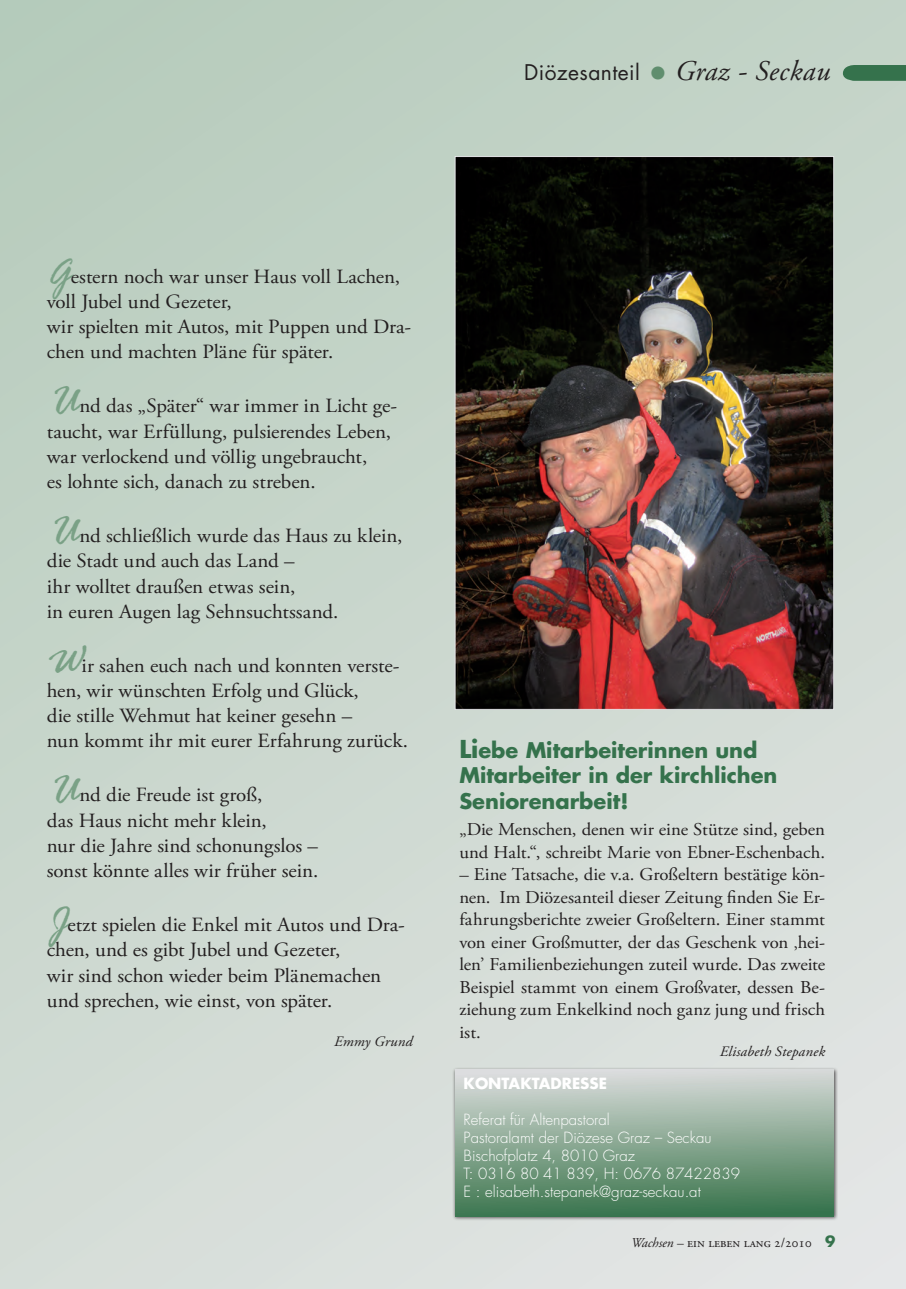
<style>
.page{position:relative;width:906px;height:1289px;background:#fff}
.page>*{position:absolute;margin:0;border:0;box-sizing:border-box;transform-origin:0 0}
.Üs_02{font:700 21px/25.2px "Futura Std";color:#35724c}
.t1{font:21px "Futura Std";letter-spacing:.02em;color:#231f20}
.Grundschrift{font:20.1px/25.2px "Adobe Garamond Pro";color:#231f20;scale:1.04 1}
.Grundschrift-2{font:18px/22.5px "Adobe Garamond Pro";color:#231f20;scale:1.04 1}
.Default{font:300 15px "Futura Std";color:#fff}
.Default-2{font:700 15px "Futura Std";color:#fff}
.t2{font:700 15px "Futura Std";color:#35724c}
.Grundschrift-3{font:italic 14.4px "Adobe Garamond Pro";letter-spacing:.01em;color:#231f20;scale:1.04 1}
.t3{font:13.5px "Adobe Garamond Pro";color:#231f20}
.s1{font-size:34.5px;color:#608e6e}
.s2{font-family:"Adobe Garamond Pro";font-style:italic;font-size:28.5px}
.s3{font-family:"Rage";font-style:italic;font-size:43.2px;color:#7aa186}
.s4{font-size:24px}
.s5{font-style:italic}
</style>
<div class="page">
<div style="left:0;top:0;width:906px;height:1288px;background:linear-gradient(to bottom,#b8ccbd,#dce1de)"></div>
<svg style="left:842px;top:65px;width:64px;height:16px"></svg>
<img style="left:457px;top:158px;width:375px;height:549px">
<div style="left:452px;top:1067px;width:386px;height:153px;background:#231f20;opacity:.75"></div>
<div style="left:455px;top:1069px;width:378px;height:147px;background:linear-gradient(to bottom,#dcdedd,#38744b)"></div>
<p class="t1" style="left:524px;top:59px;width:307px">Diözesanteil <span class="s1">•</span> <span class="s2">Graz - Seckau</span></p>
<p class="Grundschrift" style="left:47px;top:264px;width:341px"><span class="s3">G</span>estern noch war unser Haus voll Lachen,</p>
<p class="Grundschrift" style="left:47px;top:290px;width:179px">voll Jubel und Gezeter,</p>
<p class="Grundschrift" style="left:47px;top:315px;width:352px">wir spielten mit Autos, mit Puppen und Dra&shy;chen und machten Pläne für später.</p>
<p class="Grundschrift" style="left:47px;top:394px;width:338px"><span class="s3">U</span>nd das „Später“ war immer in Licht ge&shy;taucht, war Erfüllung, pulsierendes Leben,</p>
<p class="Grundschrift" style="left:47px;top:444px;width:310px">war verlockend und völlig ungebraucht,</p>
<p class="Grundschrift" style="left:47px;top:470px;width:260px">es lohnte sich, danach zu streben.</p>
<p class="Grundschrift" style="left:47px;top:524px;width:343px"><span class="s3">U</span>nd schließlich wurde das Haus zu klein,</p>
<p class="Grundschrift" style="left:47px;top:549px;width:240px">die Stadt und auch das Land –</p>
<p class="Grundschrift" style="left:47px;top:574px;width:240px">ihr wolltet draußen etwas sein,</p>
<p class="Grundschrift" style="left:47px;top:599px;width:282px">in euren Augen lag Sehnsuchtssand.</p>
<p class="Grundschrift" style="left:47px;top:653px;width:341px"><span class="s3">W</span>ir sahen euch nach und konnten verste&shy;hen, wir wünschten Erfolg und Glück,</p>
<p class="Grundschrift" style="left:47px;top:704px;width:295px">die stille Wehmut hat keiner gesehn –</p>
<p class="Grundschrift" style="left:47px;top:729px;width:349px">nun kommt ihr mit eurer Erfahrung zurück.</p>
<p class="Grundschrift" style="left:47px;top:783px;width:209px"><span class="s3">U</span>nd die Freude ist groß,</p>
<p class="Grundschrift" style="left:47px;top:808px;width:213px">das Haus nicht mehr klein,</p>
<p class="Grundschrift" style="left:47px;top:833px;width:262px">nur die Jahre sind schonungslos –</p>
<p class="Grundschrift" style="left:47px;top:858px;width:263px">sonst könnte alles wir früher sein.</p>
<p class="Grundschrift" style="left:47px;top:912px;width:346px"><span class="s3">J</span>etzt spielen die Enkel mit Autos und Dra&shy;chen, und es gibt Jubel und Gezeter,</p>
<p class="Grundschrift" style="left:47px;top:963px;width:323px">wir sind schon wieder beim Plänemachen</p>
<p class="Grundschrift" style="left:47px;top:988px;width:276px">und sprechen, wie einst, von später.</p>
<p class="Grundschrift-3" style="left:334px;top:1033px;width:77px">Emmy Grund</p>
<p class="Üs_02" style="left:459px;top:737px;width:319px"><span class="s4">Li</span>ebe Mitarbeiterinnen und<br>Mitarbeiter in der kirchlichen<br>Seniorenarbeit!</p>
<p class="Grundschrift-2" style="left:459px;top:819px;width:353px">„Die Menschen, denen wir eine Stütze sind, geben und Halt.“, schreibt Marie von Ebner-Eschenbach.</p>
<p class="Grundschrift-2" style="left:459px;top:864px;width:353px;text-align:justify">– Eine Tatsache, die v.a. Großeltern bestätige kön&shy;nen. Im Diözesanteil dieser Zeitung finden Sie Er&shy;fahrungsberichte zweier Großeltern. Einer stammt von einer Großmutter, der das Geschenk von ‚hei&shy;len’ Familienbeziehungen zuteil wurde. Das zweite Beispiel stammt von einem Großvater, dessen Be&shy;ziehung zum Enkelkind noch ganz jung und frisch ist.</p>
<p class="Grundschrift-3" style="left:719px;top:1042px;width:103px">Elisabeth Stepanek</p>
<p class="Default-2" style="left:463px;top:1073px;width:145px">KONTAKTADRESSE</p>
<p class="Default" style="left:463px;top:1110px;width:148px">Referat für Altenpastoral</p>
<p class="Default" style="left:463px;top:1128px;width:249px">Pastoralamt der Diözese Graz – Seckau</p>
<p class="Default" style="left:463px;top:1146px;width:173px">Bischofplatz 4, 8010 Graz</p>
<p class="Default" style="left:463px;top:1164px;width:278px">T: 0316 80 41 839, H: 0676 87422839</p>
<p class="Default" style="left:463px;top:1182px;width:239px">E : elisabeth.stepanek@graz-seckau.at</p>
<p class="t2" style="left:825px;top:1230px;width:12px">9</p>
<p class="t3" style="left:631px;top:1234px;width:182px"><span class="s5">Wachsen</span> – ein leben lang 2/2010</p>
<p class="t2" style="left:823px;top:1231px;width:12px">3</p>
<p class="t3" style="left:629px;top:1234px;width:182px"><span class="s5">Wachsen</span> – ein leben lang 3/2008</p>
</div>
